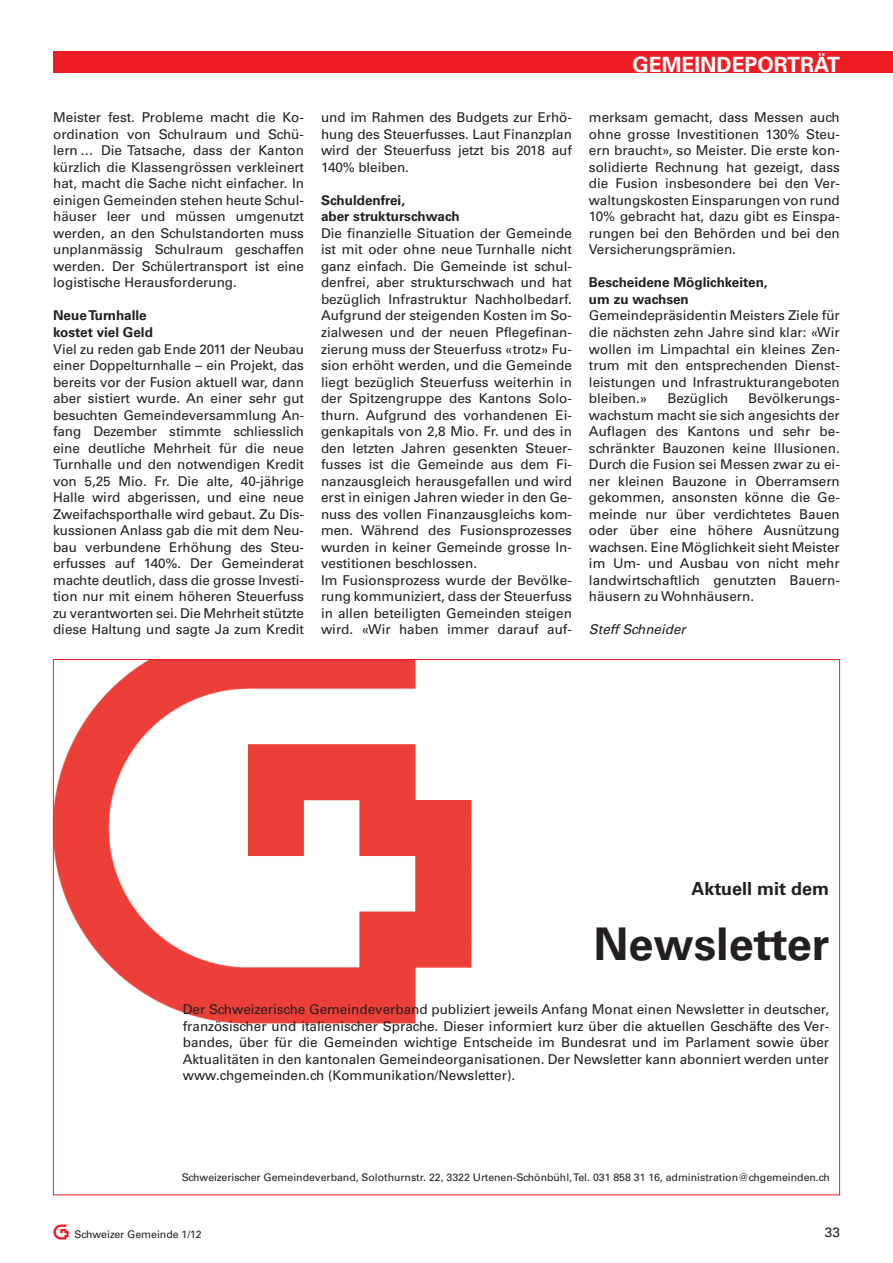
<style>
.page{position:relative;width:893px;height:1263px;background:#fff}
.page>*{position:absolute;margin:0;border:0;box-sizing:border-box;transform-origin:0 0}
.t1{font:700 45px "Univers LT Std";color:#231f20}
.t2{font:700 21px "Univers LT Std";color:#fff}
.t3{font:700 18px "Univers LT Std";color:#231f20}
.t4{font:13.5px/16.5px "Univers LT Std";color:#231f20;text-align:justify}
.t5{font:700 13.5px/16.5px "Univers LT Std";color:#231f20}
.t6{font:italic 13.5px "Univers LT Std";color:#231f20}
.t7{font:10.5px "Univers LT Std";color:#231f20}
</style>
<div class="page">
<div style="left:53px;top:51px;width:840px;height:21px;background:#ee1d23"></div>
<img style="left:53px;top:1224px;width:16px;height:16px">
<img style="left:55px;top:661px;width:417px;height:363px">
<p class="t4" style="left:53px;top:111px;width:252px">Meister fest. Probleme macht die Ko&shy;ordination von Schulraum und Schü&shy;lern … Die Tatsache, dass der Kanton kürzlich die Klassengrössen verkleinert hat, macht die Sache nicht einfacher. In einigen Gemeinden stehen heute Schul&shy;häuser leer und müssen umgenutzt werden, an den Schulstandorten muss unplanmässig Schulraum geschaffen werden. Der Schülertransport ist eine logistische Herausforderung.</p>
<p class="t5" style="left:53px;top:309px;width:101px">NeueTurnhalle kostet viel Geld</p>
<p class="t4" style="left:53px;top:342px;width:252px">Viel zu reden gab Ende 2011 der Neubau einer Doppelturnhalle – ein Projekt, das bereits vor der Fusion aktuell war, dann aber sistiert wurde. An einer sehr gut besuchten Gemeindeversammlung An&shy;fang Dezember stimmte schliesslich eine deutliche Mehrheit für die neue Turnhalle und den notwendigen Kredit von 5,25 Mio. Fr. Die alte, 40-jährige Halle wird abgerissen, und eine neue Zweifachsporthalle wird gebaut. Zu Dis&shy;kussionen Anlass gab die mit dem Neu&shy;bau verbundene Erhöhung des Steu&shy;erfusses auf 140%. Der Gemeinderat machte deutlich, dass die grosse Investi&shy;tion nur mit einem höheren Steuerfuss zu verantworten sei. Die Mehrheit stützte diese Haltung und sagte Ja zum Kredit</p>
<p class="t4" style="left:321px;top:111px;width:252px">und im Rahmen des Budgets zur Erhö&shy;hung des Steuerfusses. Laut Finanzplan wird der Steuerfuss jetzt bis 2018 auf 140% bleiben.</p>
<p class="t5" style="left:321px;top:193px;width:140px">Schuldenfrei,<br>aber strukturschwach</p>
<p class="t4" style="left:321px;top:226px;width:252px;text-align:left">Die finanzielle Situation der Gemeinde ist mit oder ohne neue Turnhalle nicht ganz einfach. Die Gemeinde ist schul&shy;denfrei, aber strukturschwach und hat bezüglich Infrastruktur Nachholbedarf.<br>Aufgrund der steigenden Kosten im So&shy;zialwesen und der neuen Pflegefinan&shy;zierung muss der Steuerfuss «trotz» Fu&shy;sion erhöht werden, und die Gemeinde liegt bezüglich Steuerfuss weiterhin in der Spitzengruppe des Kantons Solo&shy;thurn. Aufgrund des vorhandenen Ei&shy;genkapitals von 2,8 Mio. Fr. und des in den letzten Jahren gesenkten Steuer&shy;fusses ist die Gemeinde aus dem Fi&shy;nanzausgleich herausgefallen und wird erst in einigen Jahren wieder in den Ge&shy;nuss des vollen Finanzausgleichs kom&shy;men. Während des Fusionsprozesses wurden in keiner Gemeinde grosse In&shy;vestitionen beschlossen.<br>Im Fusionsprozess wurde der Bevölke&shy;rung kommuniziert, dass der Steuerfuss in allen beteiligten Gemeinden steigen wird. «Wir haben immer darauf auf-</p>
<h2 class="t2" style="left:633px;top:57px;width:209px">GEMEINDEPORTRÄT</h2>
<p class="t4" style="left:589px;top:111px;width:252px">merksam gemacht, dass Messen auch ohne grosse Investitionen 130% Steu&shy;ern braucht», so Meister. Die erste kon&shy;solidierte Rechnung hat gezeigt, dass die Fusion insbesondere bei den Ver&shy;waltungskosten Einsparungen von rund 10% gebracht hat, dazu gibt es Einspa&shy;rungen bei den Behörden und bei den Versicherungsprämien.</p>
<p class="t5" style="left:589px;top:276px;width:180px">Bescheidene Möglichkeiten, um zu wachsen</p>
<p class="t4" style="left:589px;top:309px;width:252px">Gemeindepräsidentin Meisters Ziele für die nächsten zehn Jahre sind klar: «Wir wollen im Limpachtal ein kleines Zen&shy;trum mit den entsprechenden Dienst&shy;leistungen und Infrastrukturangeboten bleiben.»</p>
<p class="t4" style="left:589px;top:391px;width:252px;text-indent:159px">Bevölkerungs&shy;wachstum macht sie sich angesichts der Auflagen des Kantons und sehr be&shy;schränkter Bauzonen keine Illusionen.<br>Durch die Fusion sei Messen zwar zu ei&shy;ner kleinen Bauzone in Oberramsern gekommen, ansonsten könne die Ge&shy;meinde nur über verdichtetes Bauen oder über eine höhere Ausnützung wachsen. Eine Möglichkeit sieht Meister im Um- und Ausbau von nicht mehr landwirtschaftlich genutzten Bauern&shy;häusern zu Wohnhäusern.</p>
<p class="t6" style="left:589px;top:624px;width:98px">Steff Schneider</p>
<p class="t4" style="left:667px;top:391px;width:62px">Bezüglich</p>
<h3 class="t3" style="left:691px;top:882px;width:139px">Aktuell mit dem</h3>
<h1 class="t1" style="left:594px;top:928px;width:237px">Newsletter</h1>
<p class="t4" style="left:183px;top:1002px;width:648px">Der Schweizerische Gemeindeverband publiziert jeweils Anfang Monat einen Newsletter in deutscher, französischer und italienischer Sprache. Dieser informiert kurz über die aktuellen Geschäfte des Ver&shy;bandes, über für die Gemeinden wichtige Entscheide im Bundesrat und im Parlament sowie über Aktualitäten in den kantonalen Gemeindeorganisationen. Der Newsletter kann abonniert werden unter www.chgemeinden.ch (Kommunikation/Newsletter).</p>
<p class="t7" style="left:182px;top:1174px;width:650px">Schweizerischer Gemeindeverband, Solothurnstr. 22, 3322 Urtenen-Schönbühl,Tel. 031 858 31 16, administration@chgemeinden.ch</p>
<p class="t7" style="left:75px;top:1230px;width:129px">Schweizer Gemeinde 1/12</p>
<p class="t4" style="left:825px;top:1225px;width:17px">33</p>
</div>
